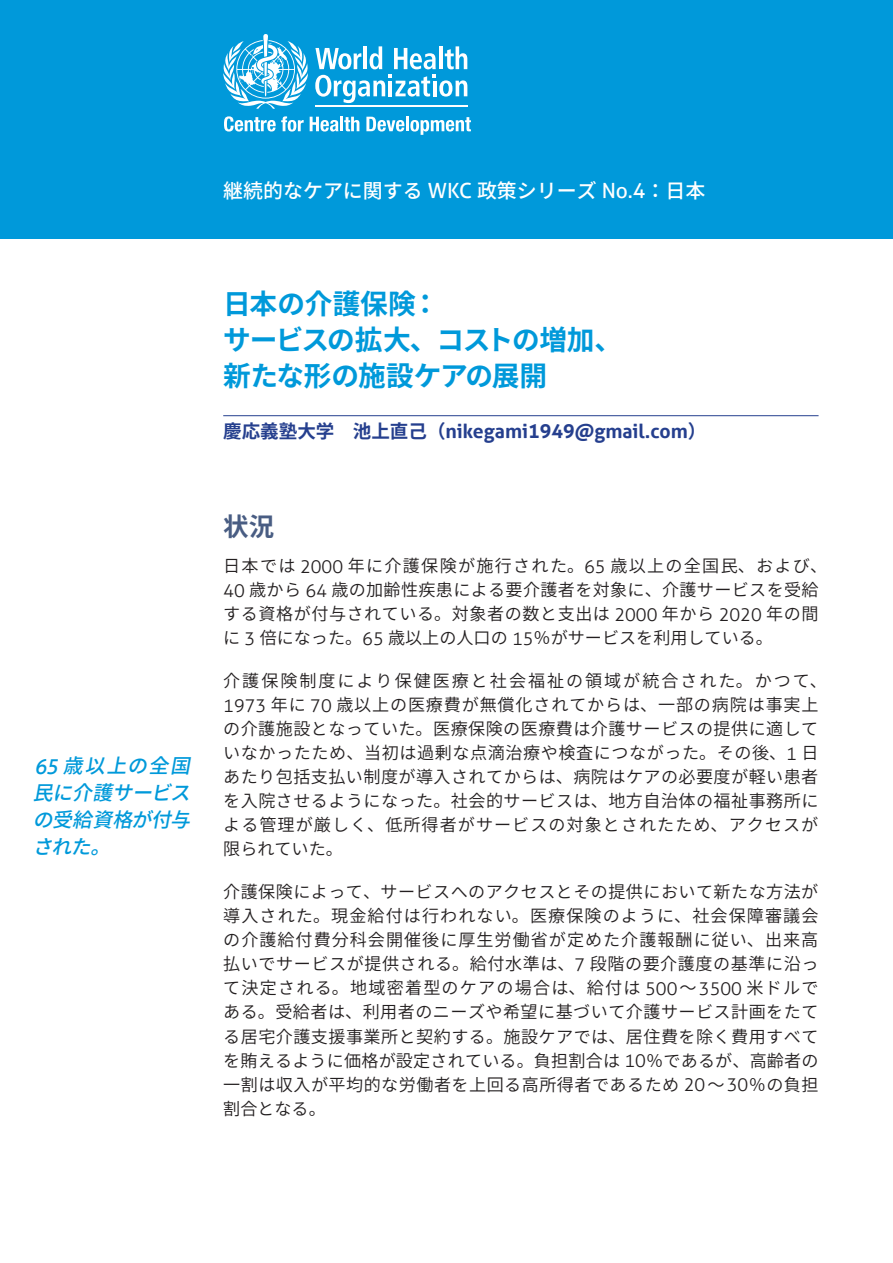
<style>
.page{position:relative;width:893px;height:1263px;background:#fff}
.page>*{position:absolute;margin:0;border:0;box-sizing:border-box;transform-origin:0 0}
.t1{font:700 27.75px/36px "Noto Sans CJ Kjp";letter-spacing:-.02em;color:#0099da}
.t2{font:700 25.5px "Noto Sans CJ Kjp";color:#495d83}
.t3{font:italic 500 19.95px/27px "Noto Sans CJ Kjp";color:#0099da;text-align:justify}
.t4{font:500 19.95px "Noto Sans CJ Kjp";color:#fff}
.t5{font:700 19.5px "Aller";color:#253f8e}
.t6{font:600 17.1px/24px "Noto Sans CJ Kjp";letter-spacing:.025em;color:#231f20}
.s1{font-family:"Aller";font-weight:400;font-size:21px}
.s2{font-family:"Noto Sans CJ Kjp";font-size:18.6px}
.s3{font-family:"Aller";font-weight:300;font-size:18px}
</style>
<div class="page">
<hr style="left:223px;top:415px;width:596px;height:1px;background:#253f8e">
<div style="left:0;top:0;width:893px;height:238px;background:#0099da"></div>
<svg style="left:223px;top:34px;width:244px;height:75px"></svg>
<hr style="left:315px;top:105px;width:152px;height:1px;background:#fff">
<svg style="left:224px;top:116px;width:80px;height:16px"></svg>
<svg style="left:310px;top:117px;width:28px;height:15px"></svg>
<hr style="left:340px;top:117px;width:3px;height:14px;background:#fff">
<svg style="left:344px;top:117px;width:15px;height:14px"></svg>
<svg style="left:366px;top:117px;width:38px;height:15px"></svg>
<hr style="left:406px;top:117px;width:3px;height:14px;background:#fff">
<svg style="left:410px;top:117px;width:61px;height:18px"></svg>
<p class="t4" style="left:223px;top:179px;width:484px">継続的なケアに関する <span class="s1">WKC</span> 政策シリーズ <span class="s1">No.4</span>：日本</p>
<p class="t3" style="left:33px;top:753px;width:169px"><span class="s1">65</span> 歳以上の全国民に介護サービスの受給資格が付与された。</p>
<h1 class="t1" style="left:223px;top:286px;width:401px">日本の介護保険：<br>サービスの拡大、コストの増加、新たな形の施設ケアの展開</h1>
<p class="t5" style="left:223px;top:419px;width:485px"><span class="s2">慶応義塾大学　池上直己（</span>nikegami1949@gmail.com<span class="s2">）</span></p>
<h2 class="t2" style="left:223px;top:512px;width:52px">状況</h2>
<p class="t6" style="left:223px;top:554px;width:605px">日本では <span class="s3">2000</span> 年に介護保険が施行された。<span class="s3">65</span> 歳以上の全国民、および、<span class="s3">40</span> 歳から <span class="s3">64</span> 歳の加齢性疾患による要介護者を対象に、介護サービスを受給する資格が付与されている。対象者の数と支出は <span class="s3">2000</span> 年から <span class="s3">2020</span> 年の間に <span class="s3">3</span> 倍になった。<span class="s3">65</span> 歳以上の人口の <span class="s3">15</span>％がサービスを利用している。</p>
<p class="t6" style="left:223px;top:669px;width:605px">介護保険制度により保健医療と社会福祉の領域が統合された。かつて、<span class="s3">1973</span> 年に <span class="s3">70</span> 歳以上の医療費が無償化されてからは、一部の病院は事実上の介護施設となっていた。医療保険の医療費は介護サービスの提供に適していなかったため、当初は過剰な点滴治療や検査につながった。その後、<span class="s3">1</span> 日あたり包括支払い制度が導入されてからは、病院はケアの必要度が軽い患者を入院させるようになった。社会的サービスは、地方自治体の福祉事務所による管理が厳しく、低所得者がサービスの対象とされたため、アクセスが限られていた。</p>
<p class="t6" style="left:223px;top:880px;width:597px;text-align:justify">介護保険によって、サービスへのアクセスとその提供において新たな方法が導入された。現金給付は行われない。医療保険のように、社会保障審議会の介護給付費分科会開催後に厚生労働省が定めた介護報酬に従い、出来高払いでサービスが提供される。給付水準は、<span class="s3">7</span> 段階の要介護度の基準に沿って決定される。地域密着型のケアの場合は、給付は <span class="s3">500</span>～<span class="s3">3500</span> 米ドルである。受給者は、利用者のニーズや希望に基づいて介護サービス計画をたてる居宅介護支援事業所と契約する。施設ケアでは、居住費を除く費用すべてを賄えるように価格が設定されている。負担割合は <span class="s3">10</span>％であるが、高齢者の一割は収入が平均的な労働者を上回る高所得者であるため <span class="s3">20</span>～<span class="s3">30</span>％の負担割合となる。</p>
</div>
